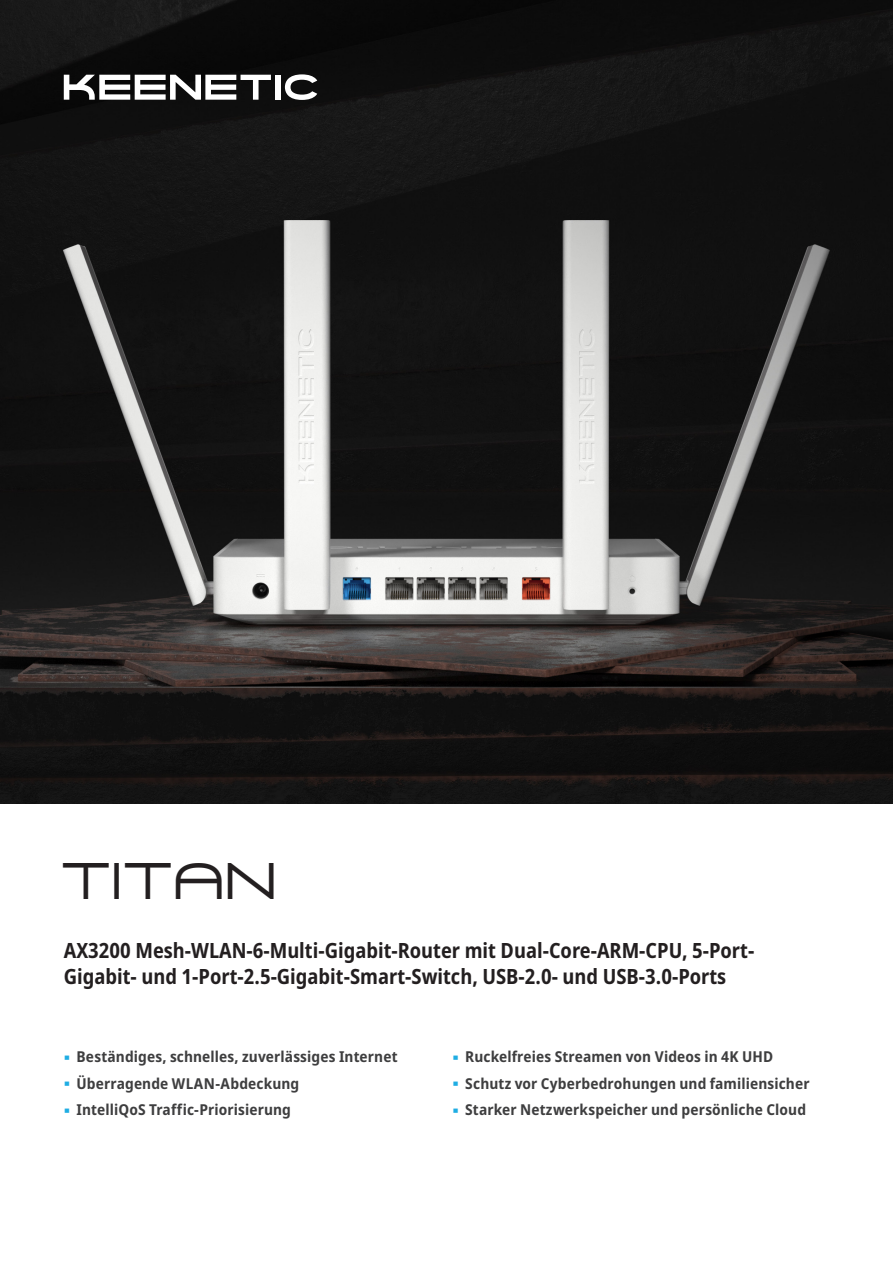
<style>
.page{position:relative;width:893px;height:1263px;background:#fff}
.page>*{position:absolute;margin:0;border:0;box-sizing:border-box;transform-origin:0 0}
.Model_Name{font:48px "KEENETICM";color:#231f20}
.Model_description{font:700 semi-condensed 21px/25.5px "Noto Sans";color:#231f20;scale:.95 1}
.t1{font:700 semi-condensed 15px "Noto Sans";letter-spacing:.005em;color:#3e3e3f}
.s1{font-family:"Pragmatica TT";font-weight:400;font-stretch:normal;font-size:10.8px;color:#1fade3}
</style>
<div class="page">
<img style="left:0;top:0;width:893px;height:804px">
<div style="left:275px;top:75px;width:6px;height:25px;background:#fff"></div>
<svg style="left:64px;top:75px;width:207px;height:25px"></svg>
<svg style="left:285px;top:74px;width:32px;height:26px"></svg>
<p class="Model_Name" style="left:61px;top:850px;width:218px">TITAN</p>
<p class="Model_description" style="left:64px;top:938px;width:728px">AX3200 Mesh-WLAN-6-Multi-Gigabit-Router mit Dual-Core-ARM-CPU, 5-Port-<br>Gigabit- und 1-Port-2.5-Gigabit-Smart-Switch, USB-2.0- und USB-3.0-Ports</p>
<p class="t1" style="left:64px;top:1046px;width:335px"><span class="s1">Ӝ</span> Beständiges, schnelles, zuverlässiges Internet</p>
<p class="t1" style="left:64px;top:1072px;width:237px"><span class="s1">Ӝ</span> Überragende WLAN-Abdeckung</p>
<p class="t1" style="left:64px;top:1099px;width:229px"><span class="s1">Ӝ</span> IntelliQoS Traffic-Priorisierung</p>
<p class="t1" style="left:452px;top:1046px;width:322px"><span class="s1">Ӝ</span> Ruckelfreies Streamen von Videos in 4K UHD</p>
<p class="t1" style="left:452px;top:1072px;width:359px"><span class="s1">Ӝ</span> Schutz vor Cyberbedrohungen und familiensicher</p>
<p class="t1" style="left:452px;top:1099px;width:355px"><span class="s1">Ӝ</span> Starker Netzwerkspeicher und persönliche Cloud</p>
</div>
